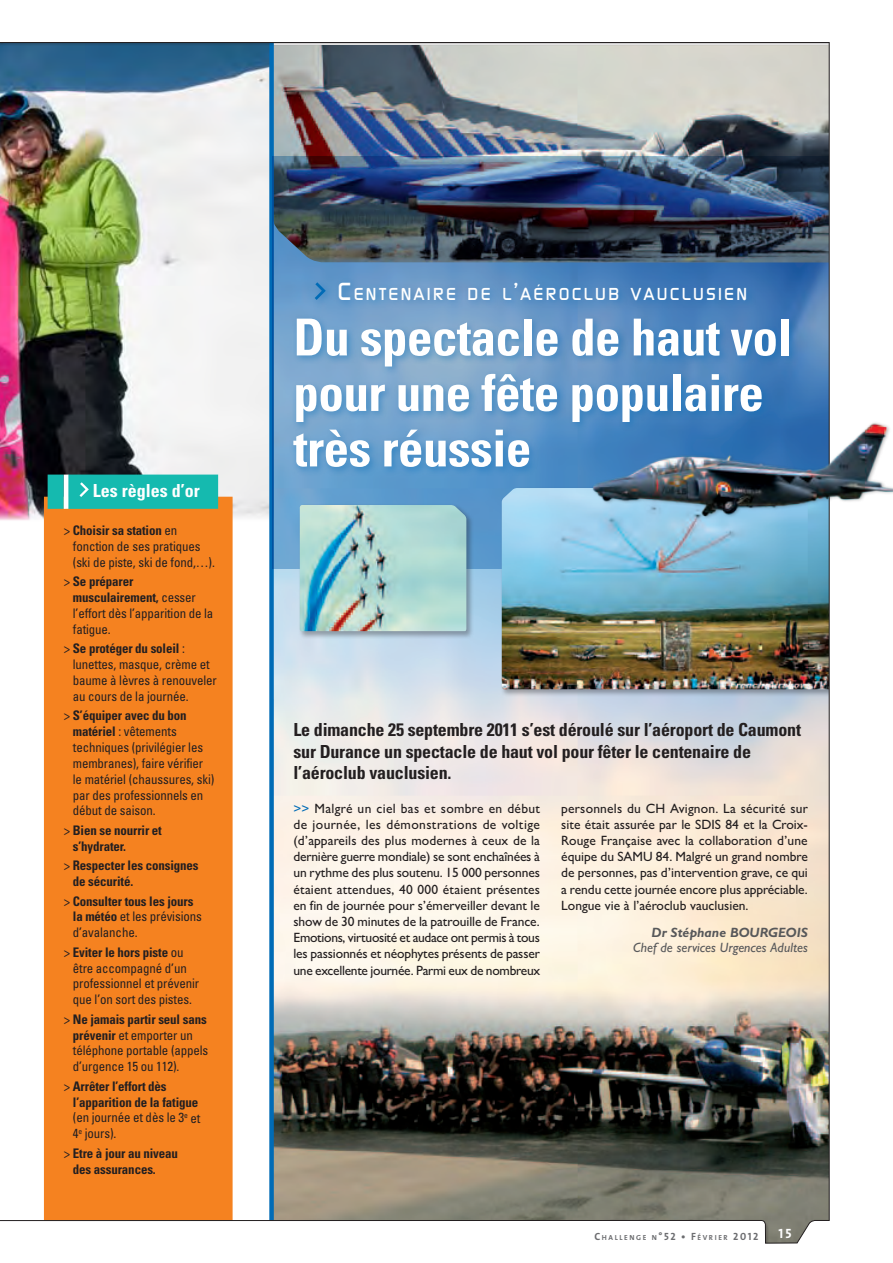
<style>
.page{position:relative;width:893px;height:1263px;background:#fff}
.page>*{position:absolute;margin:0;border:0;box-sizing:border-box;transform-origin:0 0}
.t1{font:700 condensed 51px/55.5px "Univers LT Std";letter-spacing:-.01em;color:#fff}
.t2{font:700 condensed 18px/21.6px "Univers LT Std";letter-spacing:-.01em;color:#231f20}
.t3{font:700 condensed 18px "Univers LT Std";color:#fff}
.t4{font:500 16.8px "Digital";letter-spacing:.145em;color:#fff}
.t5{font:500 13.5px/16.2px "Gill Sans MT Pro";letter-spacing:-.01em;color:#231f20;text-align:justify}
.t6{font:italic 500 13.5px "Gill Sans MT Pro";letter-spacing:.005em;color:#57585a}
.t7{font:italic 700 13.5px "Gill Sans MT Pro";letter-spacing:.005em;color:#57585a}
.t8{font:13.5px "The Mix Bold Caps";color:#fff}
.t9{font:condensed 13.2px/15.9px "Univers LT Std";letter-spacing:-.01em;color:#231f20}
.t10{font:700 condensed 13.2px/15.9px "Univers LT Std";letter-spacing:-.01em;color:#231f20}
.t11{font:7.35px "The Mix Bold Caps";letter-spacing:.215em;color:#6c6d70}
.s1{font-weight:700}
.s2{font-weight:400}
.s3{font-size:24px}
.s4{color:#006bb6}
.s5{font-size:10.5px}
</style>
<div class="page">
<img style="left:0;top:42px;width:830px;height:1201px">
<div style="left:289px;top:278px;width:509px;height:199px;background:#006bb6;opacity:.45"></div>
<svg style="left:315px;top:282px;width:11px;height:18px"></svg>
<img style="left:557px;top:351px;width:336px;height:235px">
<h2 class="t3" style="left:93px;top:480px;width:108px">Les règles d’or</h2>
<p class="t9" style="left:73px;top:522px;width:144px;text-indent:-9px">&gt; <span class="s1">Choisir sa station</span> en fonction de ses pratiques (ski de piste, ski de fond,…).</p>
<p class="t9" style="left:73px;top:573px;width:142px;text-indent:-9px">&gt; <span class="s1">Se préparer musculairement,</span> cesser l’effort dès l’apparition de la fatigue.</p>
<p class="t9" style="left:73px;top:640px;width:145px;text-indent:-9px">&gt; <span class="s1">Se protéger du soleil</span> : lunettes, masque, crème et baume à lèvres à renouveler au cours de la journée.</p>
<p class="t9" style="left:73px;top:707px;width:143px;text-indent:-9px">&gt; <span class="s1">S’équiper avec du bon matériel</span> : vêtements techniques (privilégier les membranes), faire vérifier le matériel (chaussures, ski) par des professionnels en début de saison.</p>
<p class="t10" style="left:73px;top:822px;width:91px;text-indent:-9px"><span class="s2">&gt;</span> Bien se nourrir et s’hydrater.</p>
<p class="t10" style="left:73px;top:857px;width:127px;text-indent:-9px"><span class="s2">&gt;</span> Respecter les consignes de sécurité.</p>
<p class="t9" style="left:73px;top:893px;width:130px;text-indent:-9px">&gt; <span class="s1">Consulter tous les jours la météo</span> et les prévisions d’avalanche.</p>
<p class="t9" style="left:73px;top:944px;width:128px;text-indent:-9px">&gt; <span class="s1">Eviter le hors piste</span> ou être accompagné d’un professionnel et prévenir que l’on sort des pistes.</p>
<p class="t9" style="left:73px;top:1011px;width:137px;text-indent:-9px">&gt; <span class="s1">Ne jamais partir seul sans prévenir</span> et emporter un téléphone portable (appels d’urgence 15 ou 112).</p>
<p class="t10" style="left:73px;top:1078px;width:129px;text-indent:-9px"><span class="s2">&gt;</span> Arrêter l’effort dès l’apparition de la fatigue <span class="s2">(en journée et dès le 3</span><sup>e</sup> <span class="s2">et<br>4</span><sup>e</sup> <span class="s2">jours).</span></p>
<p class="t10" style="left:73px;top:1145px;width:107px;text-indent:-9px"><span class="s2">&gt;</span> Etre à jour au niveau des assurances.</p>
<p class="t4" style="left:338px;top:284px;width:270px"><span class="s3">C</span>ENTENAIRE DE L<span class="s3">’</span>AÉROCLUB</p>
<p class="t4" style="left:631px;top:284px;width:118px">VAUCLUSIEN</p>
<h1 class="t1" style="left:293px;top:309px;width:500px">Du spectacle de haut vol pour une fête populaire très réussie</h1>
<h2 class="t2" style="left:293px;top:719px;width:509px">Le dimanche 25 septembre 2011 s’est déroulé sur l’aéroport de Caumont sur Durance un spectacle de haut vol pour fêter le centenaire de l’aéroclub vauclusien.</h2>
<p class="t5" style="left:293px;top:800px;width:248px"><span class="s4">&gt;&gt;</span> Malgré un ciel bas et sombre en début de journée, les démonstrations de voltige (d’appareils des plus modernes à ceux de la dernière guerre mondiale) se sont enchaînées à un rythme des plus soutenu. 15 000 personnes étaient attendues, 40 000 étaient présentes en fin de journée pour s’émerveiller devant le show de 30 minutes de la patrouille de France.<br>Emotions, virtuosité et audace ont permis à tous les passionnés et néophytes présents de passer une excellente journée. Parmi eux de nombreux</p>
<p class="t5" style="left:561px;top:800px;width:248px">personnels du CH Avignon. La sécurité sur site était assurée par le SDIS 84 et la Croix-Rouge Française avec la collaboration d’une équipe du SAMU 84. Malgré un grand nombre de personnes, pas d’intervention grave, ce qui a rendu cette journée encore plus appréciable.<br>Longue vie à l’aéroclub vauclusien.</p>
<p class="t7" style="left:652px;top:924px;width:158px">Dr Stéphane BOURGEOIS</p>
<p class="t6" style="left:633px;top:940px;width:176px">Chef de services Urgences Adultes</p>
<p class="t11" style="left:594px;top:1233px;width:165px"><span class="s5">C</span>H ALLE NGE N<span class="s5">°52 • F</span>ÉVRIE R <span class="s5">2012</span></p>
<p class="t8" style="left:778px;top:1225px;width:15px">15</p>
</div>
